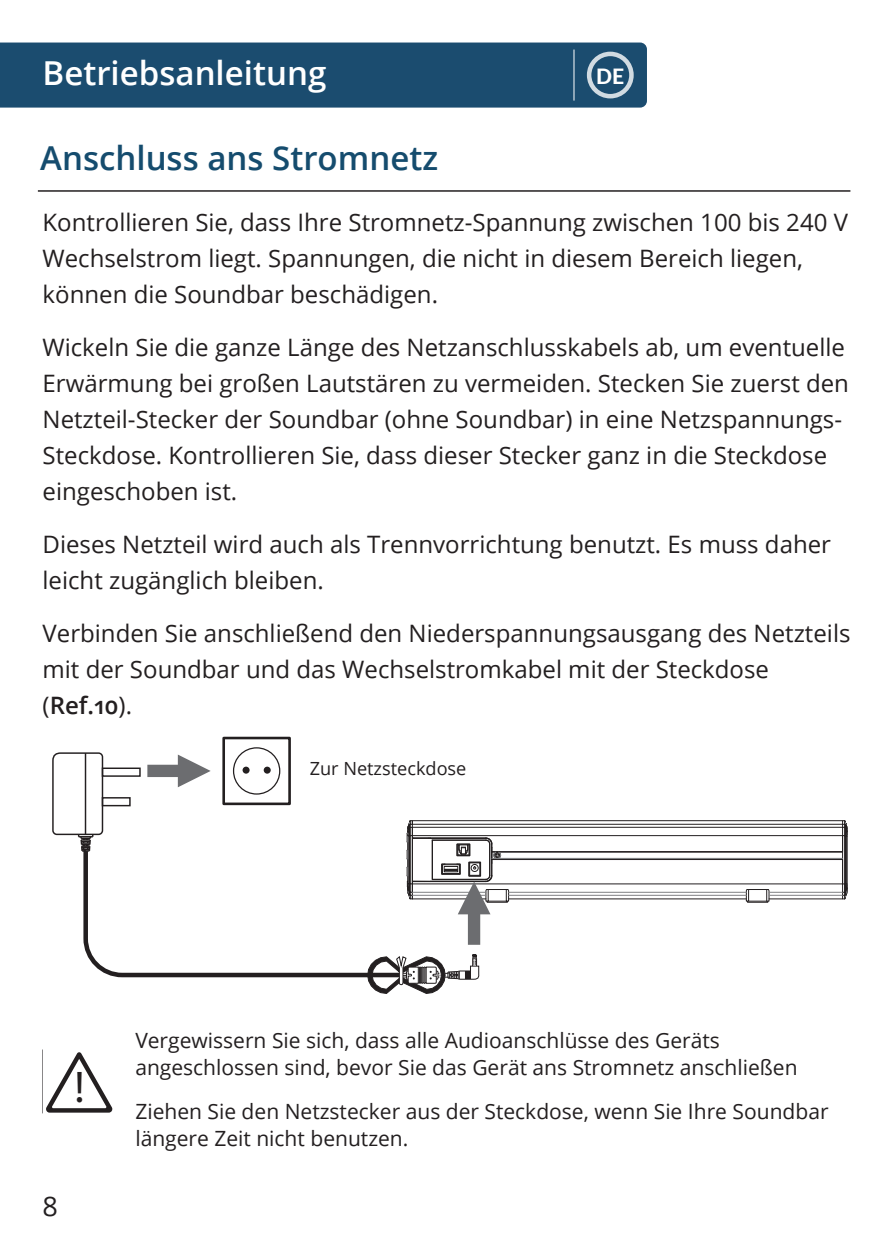
<style>
.page{position:relative;width:893px;height:1259px;background:#fff}
.page>*{position:absolute;margin:0;border:0;box-sizing:border-box;transform-origin:0 0}
.t1{font:44.4px "Arial Rounded MT Bold";color:#231f20}
.Blue_Header_Contents{font:600 33px "Open Sans";color:#154c6e}
.Page_Header_-_Right{font:600 33px "Open Sans";color:#fff}
.t2{font:27px "Open Sans";color:#231f20}
.t3{font:24px/36px "Open Sans";color:#231f20}
.t4{font:21px/27px "Open Sans";color:#231f20}
.t5{font:800 21px "Lato";color:#fff}
.t6{font:18px "Open Sans";color:#231f20}
.s1{font-weight:600}
</style>
<div class="page">
<div style="left:0;top:43px;width:646px;height:65px;background:#1b4c6f"></div>
<div style="left:586px;top:52px;width:47px;height:46px;border:4px solid #fff;border-radius:50%"></div>
<hr style="left:573px;top:50px;width:1px;height:51px;background:#fff">
<svg style="left:52px;top:751px;width:795px;height:243px"></svg>
<div style="left:222px;top:736px;width:69px;height:69px;border:3px solid #231f20"></div>
<div style="left:233px;top:747px;width:47px;height:47px;border:1px solid #231f20;border-radius:50%"></div>
<div style="left:242px;top:766px;width:7px;height:7px;background:#231f20;border-radius:50%"></div>
<svg style="left:263px;top:766px;width:7px;height:7px"></svg>
<svg style="left:46px;top:1052px;width:67px;height:61px"></svg>
<hr style="left:38px;top:190px;width:812px;height:2px;background:#231f20">
<p class="Page_Header_-_Right" style="left:43px;top:50px;width:285px">Betriebsanleitung</p>
<p class="Blue_Header_Contents" style="left:40px;top:135px;width:399px">Anschluss ans Stromnetz</p>
<p class="t5" style="left:596px;top:60px;width:30px">DE</p>
<p class="t3" style="left:43px;top:204px;width:806px">Kontrollieren Sie, dass Ihre Stromnetz-Spannung zwischen 100 bis 240 V<br>Wechselstrom liegt. Spannungen, die nicht in diesem Bereich liegen, können die Soundbar beschädigen.</p>
<p class="t3" style="left:43px;top:329px;width:807px">Wickeln Sie die ganze Länge des Netzanschlusskabels ab, um eventuelle Erwärmung bei großen Lautstären zu vermeiden. Stecken Sie zuerst den Netzteil-Stecker der Soundbar (ohne Soundbar) in eine Netzspannungs-Steckdose. Kontrollieren Sie, dass dieser Stecker ganz in die Steckdose eingeschoben ist.</p>
<p class="t3" style="left:43px;top:526px;width:789px">Dieses Netzteil wird auch als Trennvorrichtung benutzt. Es muss daher leicht zugänglich bleiben.</p>
<p class="t3" style="left:43px;top:615px;width:809px">Verbinden Sie anschließend den Niederspannungsausgang des Netzteils mit der Soundbar und das Wechselstromkabel mit der Steckdose (<span class="s1">Ref.10</span>).</p>
<p class="t6" style="left:309px;top:756px;width:158px">Zur Netzsteckdose</p>
<p class="t1" style="left:75px;top:1060px;width:12px">!</p>
<p class="t2" style="left:43px;top:1188px;width:17px">8</p>
<p class="t4" style="left:135px;top:1026px;width:663px">Vergewissern Sie sich, dass alle Audioanschlüsse des Geräts angeschlossen sind, bevor Sie das Gerät ans Stromnetz anschließen</p>
<p class="t4" style="left:135px;top:1097px;width:694px">Ziehen Sie den Netzstecker aus der Steckdose, wenn Sie Ihre Soundbar längere Zeit nicht benutzen.</p>
</div>
